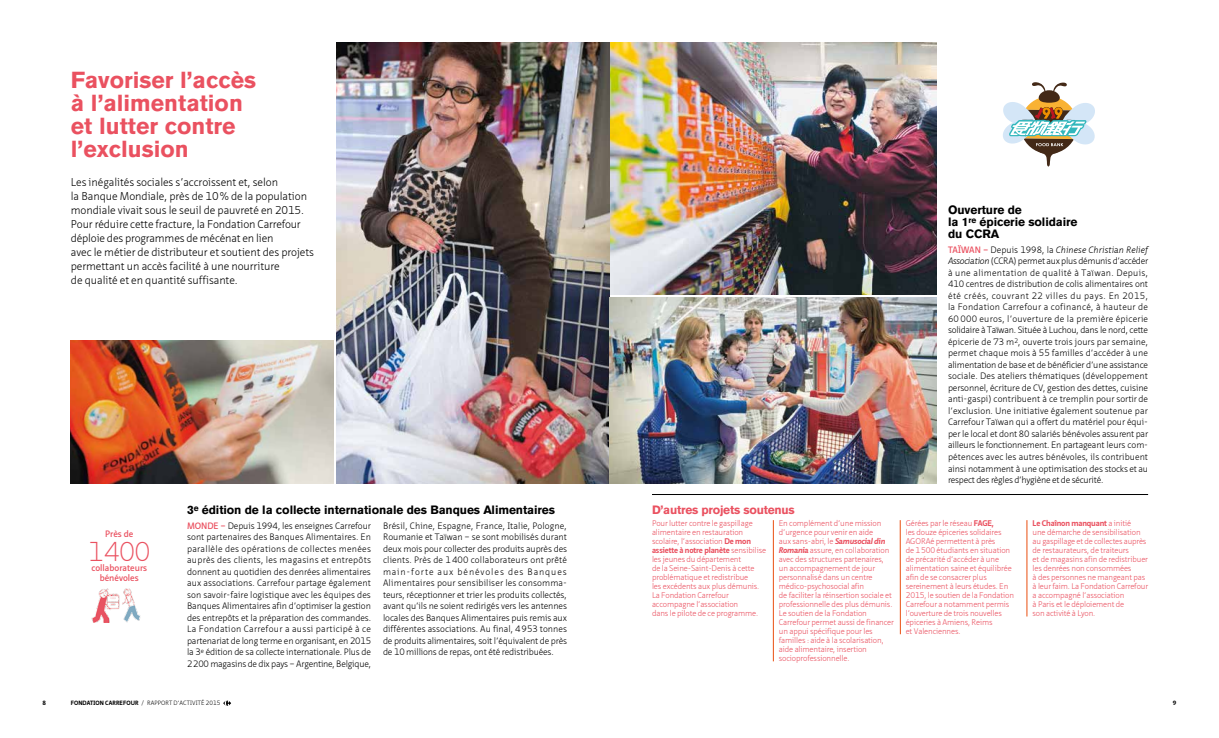
<style>
.page{position:relative;width:1219px;height:738px;background:#fff}
.page>*{position:absolute;margin:0;border:0;box-sizing:border-box;transform-origin:0 0}
.t1{font:100 26.5px "Neue Sans Pro";color:#ea5160}
.t2{font:700 23px/23px "Akzidenz Grotesk Std";color:#ea5160}
.t3{font:700 12px/12px "Akzidenz Grotesk Std";letter-spacing:-.01em;color:#000}
.t4{font:700 12px "Akzidenz Grotesk Std";letter-spacing:-.02em;color:#ea5160}
.t5{font:300 11px/14px "Neue Sans Pro";letter-spacing:-.005em;color:#000}
.t6{font:300 9px/11.5px "Neue Sans Pro";letter-spacing:-.025em;color:#000;text-align:justify}
.t7{font:600 9px/10px "Neue Sans Pro";color:#ea5160;text-align:center}
.t8{font:300 8px/9px "Neue Sans Pro";letter-spacing:-.015em;color:#ea5160}
.t9{font:300 6px "Neue Sans Pro";letter-spacing:.01em;color:#000}
.t10{font:700 6px "Neue Sans Pro";color:#000}
.s1{font-weight:600;color:#ea5160}
.s2{font-style:italic}
.s3{font-weight:700}
.s4{font-weight:700;font-style:italic}
</style>
<div class="page">
<hr style="left:652px;top:494px;width:496px;height:1px;background:#000">
<hr style="left:773px;top:519px;width:1px;height:141px;background:#e94e0f">
<hr style="left:900px;top:519px;width:1px;height:114px;background:#e94e0f">
<hr style="left:1027px;top:519px;width:1px;height:97px;background:#e94e0f">
<img style="left:609px;top:43px;width:328px;height:251px">
<svg style="left:1003px;top:82px;width:92px;height:84px"></svg>
<img style="left:336px;top:43px;width:273px;height:439px">
<img style="left:609px;top:297px;width:328px;height:185px">
<img style="left:71px;top:341px;width:262px;height:141px">
<img style="left:91px;top:588px;width:49px;height:33px">
<svg style="left:223px;top:700px;width:8px;height:5px"></svg>
<h2 class="t2" style="left:71px;top:69px;width:187px">Favoriser l’accès à l’alimentation et lutter contre l’exclusion</h2>
<p class="t5" style="left:71px;top:174px;width:245px">Les inégalités sociales s’accroissent et, selon<br>la Banque Mondiale, près de 10% de la population mondiale vivait sous le seuil de pauvreté en 2015.<br>Pour réduire cette fracture, la Fondation Carrefour déploie des programmes de mécénat en lien<br>avec le métier de distributeur et soutient des projets permettant un accès facilité à une nourriture<br>de qualité et en quantité suffisante.</p>
<p class="t7" style="left:105px;top:528px;width:30px">Près de</p>
<h1 class="t1" style="left:88px;top:533px;width:64px">1400</h1>
<p class="t7" style="left:91px;top:562px;width:57px">collaborateurs bénévoles</p>
<h3 class="t3" style="left:187px;top:503px;width:369px">3<sup>e</sup> édition de la collecte internationale des Banques Alimentaires</h3>
<p class="t6" style="left:187px;top:519px;width:186px"><span class="s1">MONDE –</span> Depuis 1994, les enseignes Carrefour sont partenaires des Banques Alimentaires. En parallèle des opérations de collectes menées auprès des clients, les magasins et entrepôts donnent au quotidien des denrées alimentaires aux associations. Carrefour partage également son savoir-faire logistique avec les équipes des Banques Alimentaires afin d’optimiser la gestion des entrepôts et la préparation des commandes.<br>La Fondation Carrefour a aussi participé à ce partenariat de long terme en organisant, en 2015 la 3<sup>e</sup> édition de sa collecte internationale. Plus de 2200 magasins de dix pays – Argentine, Belgique,</p>
<p class="t6" style="left:383px;top:519px;width:186px">Brésil, Chine, Espagne, France, Italie, Pologne, Roumanie et Taïwan – se sont mobilisés durant deux mois pour collecter des produits auprès des clients. Près de 1 400 collaborateurs ont prêté main-forte aux bénévoles des Banques Alimentaires pour sensibiliser les consomma&shy;teurs, réceptionner et trier les produits collectés, avant qu’ils ne soient redirigés vers les antennes locales des Banques Alimentaires puis remis aux différentes associations. Au final, 4953 tonnes de produits alimentaires, soit l’équivalent de près de 10 millions de repas, ont été redistribuées.</p>
<h3 class="t3" style="left:948px;top:204px;width:131px">Ouverture de<br>la 1<sup>re</sup> épicerie solidaire du CCRA</h3>
<p class="t6" style="left:948px;top:243px;width:202px"><span class="s1">TAÏWAN –</span> Depuis 1998, la <span class="s2">Chinese Christian Relief Association</span> (CCRA) permet aux plus démunis d’accéder à une alimentation de qualité à Taïwan. Depuis, 410 centres de distribution de colis alimentaires ont été créés, couvrant 22 villes du pays. En 2015, la Fondation Carrefour a cofinancé, à hauteur de 60 000 euros, l’ouverture de la première épicerie solidaire à Taïwan. Située à Luchou, dans le nord, cette épicerie de 73 m<sup>2</sup>, ouverte trois jours par semaine, permet chaque mois à 55 familles d’accéder à une alimentation de base et de bénéficier d’une assistance sociale. Des ateliers thématiques (développement personnel, écriture de CV, gestion des dettes, cuisine anti-gaspi) contribuent à ce tremplin pour sortir de l’exclusion. Une initiative également soutenue par Carrefour Taïwan qui a offert du matériel pour équi&shy;per le local et dont 80 salariés bénévoles assurent par ailleurs le fonctionnement. En partageant leurs com&shy;pétences avec les autres bénévoles, ils contribuent ainsi notamment à une optimisation des stocks et au respect des règles d’hygiène et de sécurité.</p>
<h3 class="t4" style="left:652px;top:502px;width:144px">D’autres projets soutenus</h3>
<p class="t8" style="left:652px;top:518px;width:116px">Pour lutter contre le gaspillage alimentaire en restauration scolaire, l’association <span class="s3">De mon assiette à notre planète</span> sensibilise les jeunes du département<br>de la Seine-Saint-Denis à cette problématique et redistribue<br>les excédents aux plus démunis.<br>La Fondation Carrefour accompagne l’association<br>dans le pilote de ce programme.</p>
<p class="t8" style="left:779px;top:518px;width:117px">En complément d’une mission d’urgence pour venir en aide<br>aux sans-abri, le <span class="s4">Samusocial din<br>Romania</span> assure, en collaboration avec des structures partenaires, un accompagnement de jour personnalisé dans un centre médico-psychosocial afin<br>de faciliter la réinsertion sociale et professionnelle des plus démunis.<br>Le soutien de la Fondation<br>Carrefour permet aussi de financer un appui spécifique pour les familles : aide à la scolarisation, aide alimentaire, insertion socioprofessionnelle.</p>
<p class="t8" style="left:906px;top:518px;width:110px">Gérées par le réseau <span class="s3">FAGE,<br></span>les douze épiceries solidaires<br>AGORAé permettent à près<br>de 1500 étudiants en situation de précarité d’accéder à une alimentation saine et équilibrée afin de se consacrer plus sereinement à leurs études. En<br>2015, le soutien de la Fondation<br>Carrefour a notamment permis l’ouverture de trois nouvelles épiceries à Amiens, Reims<br>et Valenciennes.</p>
<p class="t8" style="left:1033px;top:518px;width:117px"><span class="s3">Le Chaînon manquant</span> a initié<br>une démarche de sensibilisation au gaspillage et de collectes auprès de restaurateurs, de traiteurs<br>et de magasins afin de redistribuer les denrées non consommées<br>à des personnes ne mangeant pas à leur faim. La Fondation Carrefour a accompagné l’association<br>à Paris et le déploiement de<br>son activité à Lyon.</p>
<p class="t10" style="left:43px;top:698px;width:5px">8</p>
<p class="t9" style="left:71px;top:698px;width:151px"><span class="s3">FONDATION CARREFOUR</span> / RAPPORT D’ACTIVITÉ 2015</p>
<p class="t10" style="left:1173px;top:698px;width:5px">9</p>
</div>
